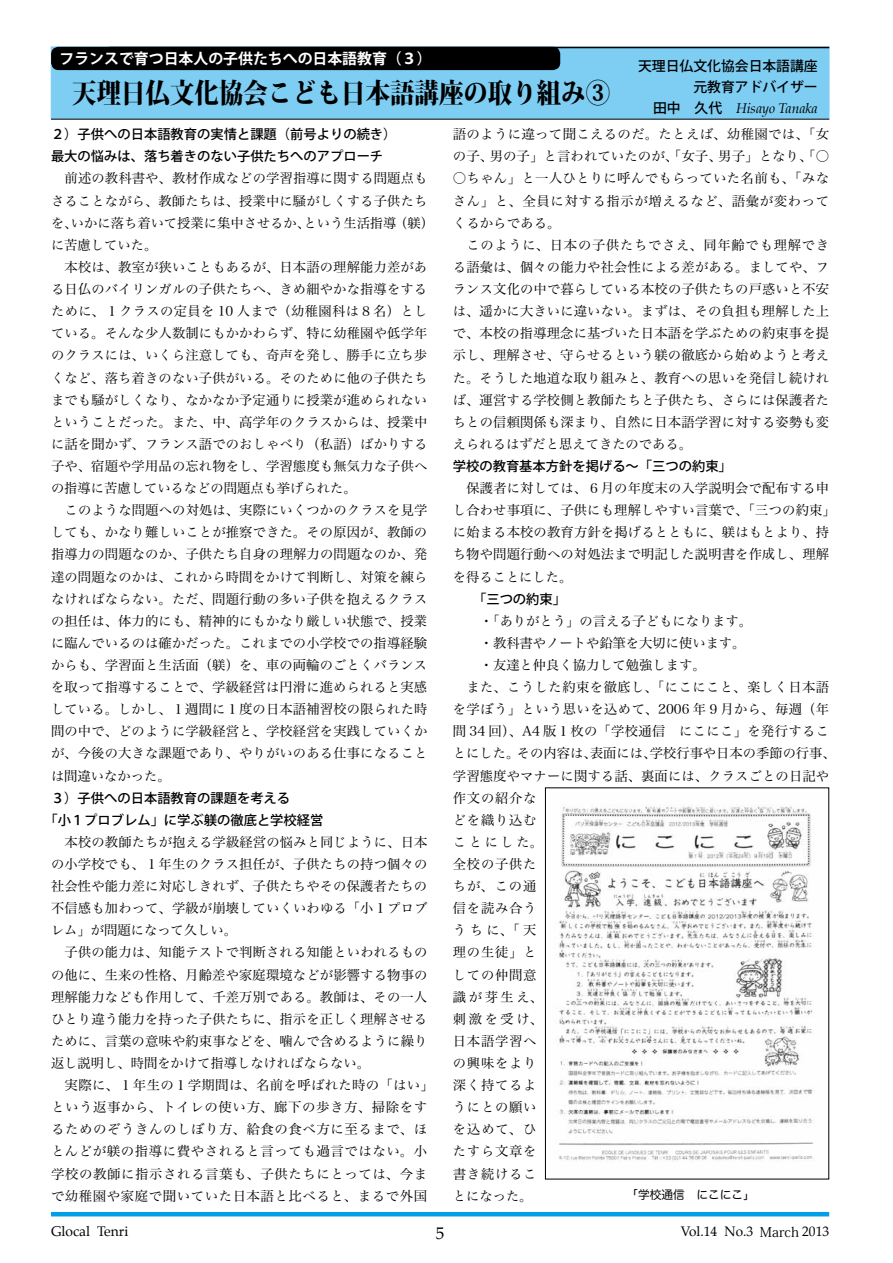
<style>
.page{position:relative;width:893px;height:1263px;background:#fff}
.page>*{position:absolute;margin:0;border:0;box-sizing:border-box;transform-origin:0 0}
.t1{font:800 27.45px "Koz Min Pro";color:#000;scale:.89 1}
.t2{font:16.95px "Palatino";color:#000}
.t3{font:700 14.85px "Koz Go Pro";color:#fff}
.t4{font:500 13.8px/21.3px "Koz Go Pro";color:#000;text-align:right}
.t5{font:italic 13.8px "Palatino";color:#000}
.t6{font:13.8px "Palatino";color:#000}
.t7{font:13.5px "Palatino";color:#000}
.t8{font:13.35px/22px "Hira Min Pro W3";letter-spacing:.015em;color:#000;text-align:justify}
.t9{font:13.35px/22px "Hira Min Pro W3";letter-spacing:.035em;color:#000}
.t10{font:500 13.35px/22px "Koz Go Pro";color:#000}
.t11{font:11.7px "Hira Maru Pro W4";color:#000}
.s1{font-family:"Koz Go Pro";font-weight:500;font-style:normal}
.s2{font-family:"Koz Min Pro"}
</style>
<div class="page">
<hr style="left:51px;top:1212px;width:778px;height:4px;background:#00a0e9">
<div style="left:51px;top:47px;width:778px;height:72px;background:#7ecef4;border:1px solid #7ecef4"></div>
<hr style="left:51px;top:119px;width:778px;height:1px;background:#000">
<hr style="left:109px;top:47px;width:720px;height:1px;background:#000">
<div style="left:52px;top:48px;width:507px;height:21px;background:#000;border-radius:7px"></div>
<div style="left:51px;top:47px;width:509px;height:23px;border:2px solid #000;border-radius:7px"></div>
<img style="left:558px;top:805px;width:256px;height:357px">
<p class="t3" style="left:60px;top:49px;width:374px">フランスで育つ日本人の子供たちへの日本語教育（３）</p>
<h1 class="t1" style="left:72px;top:73px;width:606px">天理日仏文化協会こども日本語講座の取り組み③</h1>
<p class="t4" style="left:638px;top:56px;width:181px">天理日仏文化協会日本語講座元教育アドバイザー</p>
<p class="t5" style="left:653px;top:97px;width:166px"><span class="s1">田中　久代　</span>Hisayo Tanaka</p>
<p class="t10" style="left:51px;top:124px;width:347px">２）子供への日本語教育の実情と課題（前号よりの続き）最大の悩みは、落ち着きのない子供たちへのアプローチ</p>
<p class="t8" style="left:51px;top:166px;width:384px;text-align:left;text-indent:14px">前述の教科書や、教材作成などの学習指導に関する問題点もさることながら、教師たちは、授業中に騒がしくする子供たちを、いかに落ち着いて授業に集中させるか、という生活指導（躾）に苦慮していた。</p>
<p class="t8" style="left:51px;top:255px;width:378px;text-indent:14px">本校は、教室が狭いこともあるが、日本語の理解能力差がある日仏のバイリンガルの子供たちへ、きめ細やかな指導をするために、１クラスの定員を 10 人まで（幼稚園科は８名）としている。そんな少人数制にもかかわらず、特に幼稚園や低学年のクラスには、いくら注意しても、奇声を発し、勝手に立ち歩くなど、落ち着きのない子供がいる。そのために他の子供たちまでも騒がしくなり、なかなか予定通りに授業が進められないということだった。また、中、高学年のクラスからは、授業中に話を聞かず、フランス語でのおしゃべり（私語）ばかりする子や、宿題や学用品の忘れ物をし、学習態度も無気力な子供への指導に苦慮しているなどの問題点も挙げられた。　</p>
<p class="t8" style="left:51px;top:498px;width:378px;text-indent:14px">このような問題への対処は、実際にいくつかのクラスを見学しても、かなり難しいことが推察できた。その原因が、教師の指導力の問題なのか、子供たち自身の理解力の問題なのか、発達の問題なのかは、これから時間をかけて判断し、対策を練らなければならない。ただ、問題行動の多い子供を抱えるクラスの担任は、体力的にも、精神的にもかなり厳しい状態で、授業に臨んでいるのは確かだった。これまでの小学校での指導経験からも、学習面と生活面（躾）を、車の両輪のごとくバランスを取って指導することで、学級経営は円滑に進められると実感している。しかし、１週間に１度の日本語補習校の限られた時間の中で、どのように学級経営と、学校経営を実践していくかが、今後の大きな課題であり、やりがいのある仕事になることは間違いなかった。</p>
<p class="t10" style="left:44px;top:787px;width:281px;text-indent:7px">３）子供への日本語教育の課題を考える<br>「小１プロブレム」に学ぶ躾の徹底と学校経営</p>
<p class="t8" style="left:51px;top:830px;width:378px;text-indent:14px">本校の教師たちが抱える学級経営の悩みと同じように、日本の小学校でも、１年生のクラス担任が、子供たちの持つ個々の社会性や能力差に対応しきれず、子供たちやその保護者たちの不信感も加わって、学級が崩壊していくいわゆる「小１プロブレム」が問題になって久しい。</p>
<p class="t8" style="left:51px;top:940px;width:378px;text-indent:14px">子供の能力は、知能テストで判断される知能といわれるものの他に、生来の性格、月齢差や家庭環境などが影響する物事の理解能力なども作用して、千差万別である。教師は、その一人ひとり違う能力を持った子供たちに、指示を正しく理解させるために、言葉の意味や約束事などを、噛んで含めるように繰り返し説明し、時間をかけて指導しなければならない。</p>
<p class="t9" style="left:51px;top:1073px;width:384px;text-indent:14px">実際に、１年生の１学期間は、名前を呼ばれた時の「はい」という返事から、トイレの使い方、廊下の歩き方、掃除をするためのぞうきんのしぼり方、給食の食べ方に至るまで、ほとんどが躾の指導に費やされると言っても過言ではない。小学校の教師に指示される言葉も、子供たちにとっては、今まで幼稚園や家庭で聞いていた日本語と比べると、まるで外国</p>
<p class="t8" style="left:453px;top:122px;width:378px">語のように違って聞こえるのだ。たとえば、幼稚園では、「女の子、男の子」と言われていたのが、「女子、男子」となり、「○</p>
<p class="t8" style="left:453px;top:166px;width:378px">○ちゃん」と一人ひとりに呼んでもらっていた名前も、「みなさん」と、全員に対する指示が増えるなど、語彙が変わってくるからである。</p>
<p class="t8" style="left:453px;top:233px;width:378px;text-indent:14px">このように、日本の子供たちでさえ、同年齢でも理解できる語彙は、個々の能力や社会性による差がある。ましてや、フランス文化の中で暮らしている本校の子供たちの戸惑いと不安は、遥かに大きいに違いない。まずは、その負担も理解した上で、本校の指導理念に基づいた日本語を学ぶための約束事を提示し、理解させ、守らせるという躾の徹底から始めようと考えた。そうした地道な取り組みと、教育への思いを発信し続ければ、運営する学校側と教師たちと子供たち、さらには保護者たちとの信頼関係も深まり、自然に日本語学習に対する姿勢も変えられるはずだと思えてきたのである。</p>
<p class="t10" style="left:453px;top:456px;width:281px">学校の教育基本方針を掲げる〜「三つの約束」</p>
<p class="t8" style="left:453px;top:476px;width:385px;text-align:left;text-indent:14px">保護者に対しては、６月の年度末の入学説明会で配布する申し合わせ事項に、子供にも理解しやすい言葉で、「三つの約束」に始まる本校の教育方針を掲げるとともに、躾はもとより、持ち物や問題行動への対処法まで明記した説明書を作成し、理解を得ることにした。</p>
<p class="t10" style="left:466px;top:588px;width:101px">　「三つの約束」</p>
<p class="t8" style="left:466px;top:608px;width:287px">　・「ありがとう」の言える子どもになります。</p>
<p class="t8" style="left:466px;top:631px;width:281px">　・教科書やノートや鉛筆を大切に使います。</p>
<p class="t8" style="left:466px;top:653px;width:241px">　・友達と仲良く協力して勉強します。</p>
<p class="t9" style="left:466px;top:675px;width:364px">また、こうした約束を徹底し、「にこにこと、楽しく日本語</p>
<p class="t9" style="left:453px;top:697px;width:378px">を学ぼう」という思いを込めて、2006 年９月から、毎週（年</p>
<p class="t8" style="left:453px;top:719px;width:378px">間 34 回）、A4 版１枚の「学校通信　にこにこ」を発行するこ</p>
<p class="t8" style="left:453px;top:741px;width:384px">とにした。その内容は、表面には、学校行事や日本の季節の行事、</p>
<p class="t8" style="left:453px;top:763px;width:378px">学習態度やマナーに関する話、裏面には、クラスごとの日記や</p>
<p class="t8" style="left:453px;top:785px;width:85px">作文の紹介な</p>
<p class="t8" style="left:453px;top:807px;width:85px">どを織り込む</p>
<p class="t8" style="left:453px;top:830px;width:92px">ことにした。</p>
<p class="t8" style="left:453px;top:852px;width:85px">全校の子供た</p>
<p class="t8" style="left:453px;top:874px;width:85px">ちが、この通</p>
<p class="t8" style="left:453px;top:896px;width:85px">信を読み合う</p>
<p class="t8" style="left:453px;top:918px;width:85px">うちに、「天</p>
<p class="t8" style="left:453px;top:940px;width:85px">理の生徒」と</p>
<p class="t8" style="left:453px;top:962px;width:85px">しての仲間意</p>
<p class="t8" style="left:453px;top:984px;width:92px">識が芽生え、</p>
<p class="t8" style="left:453px;top:1006px;width:92px">刺激を受け、</p>
<p class="t8" style="left:453px;top:1029px;width:85px">日本語学習へ</p>
<p class="t8" style="left:453px;top:1051px;width:85px">の興味をより</p>
<p class="t8" style="left:453px;top:1073px;width:85px">深く持てるよ</p>
<p class="t8" style="left:453px;top:1095px;width:85px">うにとの願い</p>
<p class="t8" style="left:453px;top:1117px;width:85px">を込めて、ひ</p>
<p class="t8" style="left:453px;top:1139px;width:85px">たすら文章を</p>
<p class="t8" style="left:453px;top:1161px;width:85px">書き続けるこ</p>
<p class="t8" style="left:453px;top:1183px;width:81px">とになった。</p>
<p class="t11" style="left:626px;top:1184px;width:130px">「学校通信　にこにこ」</p>
<p class="t6" style="left:51px;top:1220px;width:79px">Glocal Tenri</p>
<p class="t2" style="left:436px;top:1219px;width:10px">5</p>
<p class="t7" style="left:681px;top:1220px;width:150px">Vol.14 No.3 <span class="s2">March</span> 2013</p>
</div>
